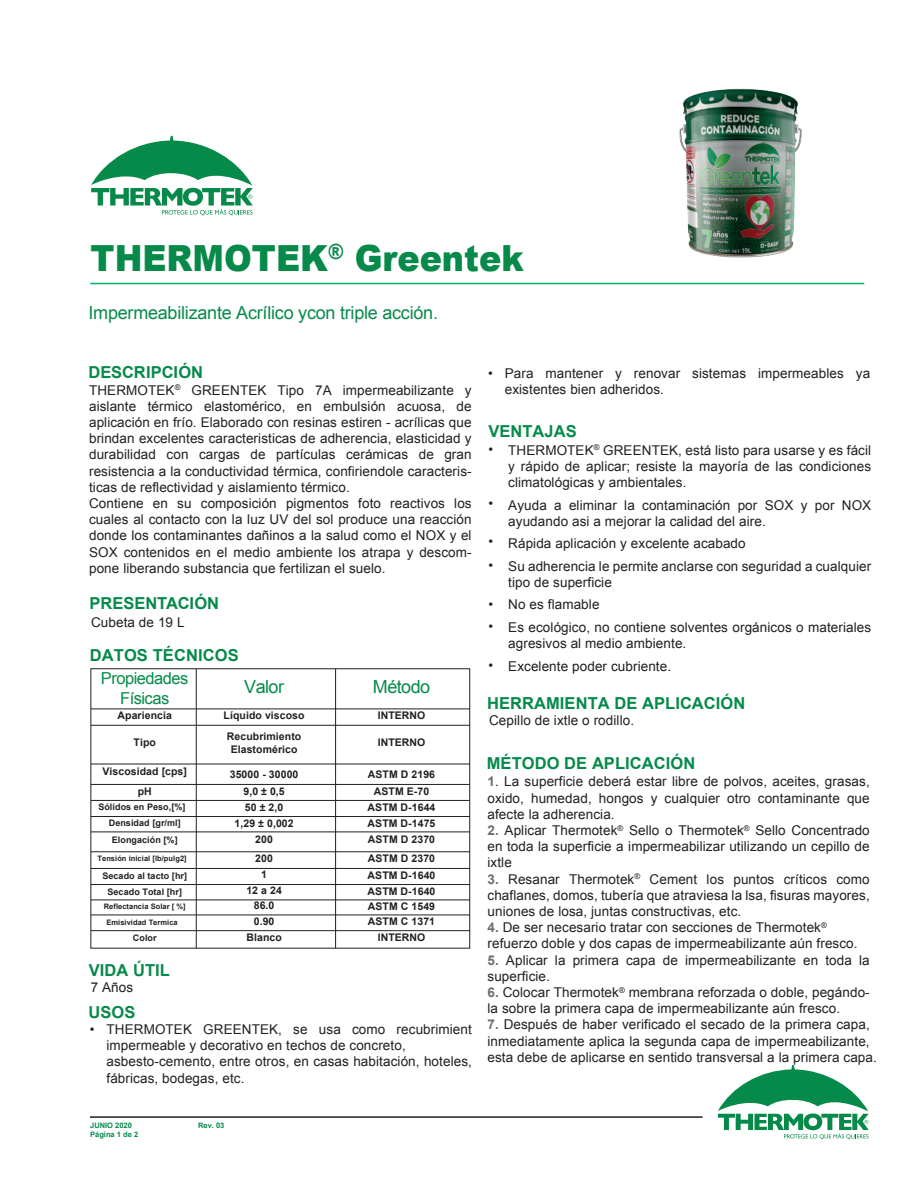
<style>
.page{position:relative;width:918px;height:1188px;background:#fff}
.page>*{position:absolute;margin:0;border:0;box-sizing:border-box;transform-origin:0 0}
.t1{font:900 36px "Arial";color:#068a4a;scale:.93 1}
.t2{font:18px "Arial";letter-spacing:-.015em;color:#068a4a}
.t3{font:700 16.5px "Arial";letter-spacing:.005em;color:#068a4a}
.t4{font:16.5px/19.5px "Arial";letter-spacing:-.03em;color:#068a4a;text-align:center}
.t5{font:13.5px/16.2px "Arial";letter-spacing:.005em;color:#231f20}
.t6{font:700 10.5px/16.5px "Arial";letter-spacing:.005em;color:#231f20;text-align:center}
.t7{font:700 9px/17.5px "Arial";letter-spacing:.005em;color:#231f20;text-align:center}
.t8{font:700 7.5px "Arial";letter-spacing:.005em;color:#231f20}
.t9{font:700 7.5px "Arial";color:#068a4a}
.s1{font-weight:700;color:#6c6d70}
</style>
<div class="page">
<hr style="left:90px;top:283px;width:774px;height:1px;background:#08ae5f">
<img style="left:679px;top:88px;width:123px;height:170px">
<hr style="left:90px;top:1116px;width:613px;height:2px;background:#231f20">
<div style="left:90px;top:668px;width:380px;height:281px;border:1px solid #231f20"></div>
<hr style="left:196px;top:669px;width:1px;height:279px;background:#231f20">
<hr style="left:335px;top:669px;width:1px;height:279px;background:#231f20">
<hr style="left:91px;top:709px;width:379px;height:1px;background:#231f20">
<hr style="left:91px;top:725px;width:379px;height:1px;background:#231f20">
<hr style="left:91px;top:764px;width:379px;height:1px;background:#231f20">
<hr style="left:91px;top:784px;width:379px;height:1px;background:#231f20">
<hr style="left:91px;top:800px;width:379px;height:1px;background:#231f20">
<hr style="left:91px;top:816px;width:379px;height:1px;background:#231f20">
<hr style="left:91px;top:832px;width:379px;height:1px;background:#231f20">
<hr style="left:91px;top:868px;width:379px;height:1px;background:#231f20">
<hr style="left:91px;top:884px;width:379px;height:1px;background:#231f20">
<hr style="left:91px;top:900px;width:379px;height:1px;background:#231f20">
<hr style="left:91px;top:851px;width:379px;height:1px;background:#231f20">
<hr style="left:91px;top:915px;width:379px;height:1px;background:#231f20">
<hr style="left:91px;top:930px;width:379px;height:1px;background:#231f20">
<svg style="left:718px;top:1065px;width:151px;height:74px"></svg>
<svg style="left:91px;top:136px;width:162px;height:79px"></svg>
<h1 class="t1" style="left:91px;top:232px;width:467px">THERMOTEK<sup>®</sup> Greentek</h1>
<h2 class="t2" style="left:88px;top:301px;width:351px">Impermeabilizante Acrílico ycon triple acción.</h2>
<p class="t3" style="left:88px;top:362px;width:116px">DESCRIPCIÓN</p>
<p class="t5" style="left:89px;top:382px;width:384px">THERMOTEK<sup>®</sup> GREENTEK Tipo 7A impermeabilizante y aislante térmico elastomérico, en embulsión acuosa, de aplicación en frío. Elaborado con resinas estiren - acrílicas que brindan excelentes caracteristicas de adherencia, elasticidad y durabilidad con cargas de partículas cerámicas de gran resistencia a la conductividad térmica, confiriendole caracteris&shy;ticas de reflectividad y aislamiento térmico.<br>Contiene en su composición pigmentos foto reactivos los cuales al contacto con la luz UV del sol produce una reacción donde los contaminantes dañinos a la salud como el NOX y el SOX contenidos en el medio ambiente los atrapa y descom&shy;pone liberando substancia que fertilizan el suelo.</p>
<p class="t3" style="left:90px;top:592px;width:131px">PRESENTACIÓN</p>
<p class="t5" style="left:91px;top:615px;width:95px">Cubeta de 19 L</p>
<p class="t3" style="left:90px;top:644px;width:150px">DATOS TÉCNICOS</p>
<p class="t4" style="left:101px;top:669px;width:89px">Propiedades<br>Físicas</p>
<h2 class="t2" style="left:244px;top:675px;width:41px">Valor</h2>
<h2 class="t2" style="left:373px;top:674px;width:59px">Método</h2>
<p class="t6" style="left:118px;top:708px;width:56px">Apariencia</p>
<p class="t6" style="left:224px;top:708px;width:82px">Líquido viscoso</p>
<p class="t6" style="left:378px;top:708px;width:49px">INTERNO</p>
<p class="t6" style="left:378px;top:735px;width:49px">INTERNO</p>
<p class="t6" style="left:227px;top:730px;width:76px;line-height:13.5px">Recubrimiento<br>Elastomérico</p>
<p class="t6" style="left:134px;top:735px;width:24px">Tipo</p>
<p class="t6" style="left:138px;top:784px;width:16px">pH</p>
<p class="t6" style="left:103px;top:764px;width:86px">Viscosidad [cps]</p>
<p class="t6" style="left:230px;top:767px;width:70px">35000 - 30000</p>
<p class="t6" style="left:368px;top:767px;width:69px">ASTM D 2196</p>
<p class="t6" style="left:243px;top:784px;width:43px">9,0 ± 0,5</p>
<p class="t6" style="left:374px;top:784px;width:57px">ASTM E-70</p>
<p class="t7" style="left:98px;top:799px;width:89px">Sólidos en Peso,[%]</p>
<p class="t6" style="left:245px;top:800px;width:40px">50 ± 2,0</p>
<p class="t6" style="left:368px;top:800px;width:69px">ASTM D-1644</p>
<p class="t7" style="left:109px;top:814px;width:73px">Densidad [gr/ml]<br>Elongación [%]</p>
<p class="t8" style="left:97px;top:854px;width:91px">Tensión inicial [lb/pulg2]</p>
<p class="t6" style="left:368px;top:815px;width:69px;text-align:left">ASTM D-1475<br>ASTM D 2370</p>
<p class="t6" style="left:235px;top:815px;width:61px">1,29 ± 0,002<br>200</p>
<p class="t6" style="left:255px;top:851px;width:19px">200</p>
<p class="t6" style="left:368px;top:851px;width:69px">ASTM D 2370</p>
<p class="t7" style="left:102px;top:867px;width:86px">Secado al tacto [hr]</p>
<p class="t6" style="left:261px;top:867px;width:7px">1</p>
<p class="t6" style="left:368px;top:867px;width:69px">ASTM D-1640</p>
<p class="t7" style="left:108px;top:884px;width:76px">Secado Total [hr]</p>
<p class="t6" style="left:246px;top:883px;width:37px">12 a 24</p>
<p class="t6" style="left:368px;top:883px;width:69px">ASTM D-1640</p>
<p class="t8" style="left:104px;top:902px;width:84px">Reflectancia Solar [ %]</p>
<p class="t6" style="left:254px;top:898px;width:22px">86.0</p>
<p class="t6" style="left:368px;top:898px;width:69px">ASTM C 1549</p>
<p class="t8" style="left:106px;top:917px;width:73px">Emisividad Termica</p>
<p class="t6" style="left:254px;top:913px;width:22px">0.90</p>
<p class="t6" style="left:368px;top:914px;width:69px">ASTM C 1371</p>
<p class="t7" style="left:133px;top:929px;width:25px">Color</p>
<p class="t6" style="left:246px;top:929px;width:37px">Blanco</p>
<p class="t6" style="left:378px;top:929px;width:49px">INTERNO</p>
<p class="t3" style="left:89px;top:959px;width:83px">VIDA ÚTIL</p>
<p class="t5" style="left:91px;top:979px;width:44px">7 Años</p>
<p class="t3" style="left:89px;top:1001px;width:48px">USOS</p>
<p class="t5" style="left:107px;top:1021px;width:367px">THERMOTEK GREENTEK, se usa como recubrimient impermeable y decorativo en techos de concreto, asbesto-cemento, entre otros, en casas habitación, hoteles, fábricas, bodegas, etc.</p>
<p class="t5" style="left:90px;top:1021px;width:6px">•</p>
<p class="t9" style="left:90px;top:1120px;width:43px">JUNIO 2020</p>
<p class="t9" style="left:198px;top:1120px;width:28px">Rev. 03</p>
<p class="t9" style="left:90px;top:1129px;width:49px">Página 1 de 2</p>
<p class="t5" style="left:488px;top:365px;width:6px">•</p>
<p class="t5" style="left:505px;top:365px;width:367px">Para mantener y renovar sistemas impermeables ya existentes bien adheridos.</p>
<p class="t3" style="left:488px;top:420px;width:90px">VENTAJAS</p>
<p class="t5" style="left:488px;top:442px;width:6px">•</p>
<p class="t5" style="left:508px;top:442px;width:365px;text-align:justify">THERMOTEK<sup>®</sup> GREENTEK, está listo para usarse y es fácil y rápido de aplicar; resiste la mayoría de las condiciones climatológicas y ambientales.</p>
<p class="t5" style="left:508px;top:497px;width:365px">Ayuda a eliminar la contaminación por SOX y por NOX ayudando asi a mejorar la calidad del aire.</p>
<p class="t5" style="left:508px;top:532px;width:365px;line-height:22.5px">Rápida aplicación y excelente acabado<br>Su adherencia le permite anclarse con seguridad a cualquier</p>
<p class="t5" style="left:508px;top:571px;width:365px;line-height:22.5px">tipo de superficie<br>No es flamable<br>Es ecológico, no contiene solventes orgánicos o materiales</p>
<p class="t5" style="left:508px;top:632px;width:180px;line-height:22.5px">agresivos al medio ambiente.<br>Excelente poder cubriente.</p>
<p class="t5" style="left:488px;top:496px;width:6px">•</p>
<p class="t5" style="left:488px;top:529px;width:6px;line-height:24px">• •</p>
<p class="t5" style="left:488px;top:593px;width:6px;line-height:22.5px">• •</p>
<p class="t5" style="left:488px;top:658px;width:6px">•</p>
<p class="t3" style="left:487px;top:692px;width:260px">HERRAMIENTA DE APLICACIÓN</p>
<p class="t5" style="left:489px;top:712px;width:147px">Cepillo de ixtle o rodillo.</p>
<p class="t3" style="left:487px;top:752px;width:210px">MÉTODO DE APLICACIÓN</p>
<p class="t5" style="left:488px;top:774px;width:384px;text-align:justify"><span class="s1">1</span>. La superficie deberá estar libre de polvos, aceites, grasas, oxido, humedad, hongos y cualquier otro contaminante que afecte la adherencia.</p>
<p class="t5" style="left:488px;top:822px;width:384px;text-align:justify"><span class="s1">2.</span> Aplicar Thermotek<sup>®</sup> Sello o Thermotek<sup>®</sup> Sello Concentrado en toda la superficie a impermeabilizar utilizando un cepillo de ixtle</p>
<p class="t5" style="left:488px;top:871px;width:384px;text-align:justify"><span class="s1">3.</span> Resanar Thermotek<sup>®</sup> Cement los puntos críticos como chaflanes, domos, tubería que atraviesa la lsa, fisuras mayores, uniones de losa, juntas constructivas, etc.</p>
<p class="t5" style="left:488px;top:920px;width:372px"><span class="s1">4.</span> De ser necesario tratar con secciones de Thermotek<sup>® </sup>refuerzo doble y dos capas de impermeabilizante aún fresco.</p>
<p class="t5" style="left:488px;top:952px;width:384px"><span class="s1">5.</span> Aplicar la primera capa de impermeabilizante en toda la superficie.</p>
<p class="t5" style="left:488px;top:984px;width:384px"><span class="s1">6.</span> Colocar Thermotek<sup>®</sup> membrana reforzada o doble, pegándo&shy;la sobre la primera capa de impermeabilizante aún fresco.</p>
<p class="t5" style="left:488px;top:1017px;width:391px"><span class="s1">7.</span> Después de haber verificado el secado de la primera capa, inmediatamente aplica la segunda capa de impermeabilizante, esta debe de aplicarse en sentido transversal a la primera capa.</p>
</div>
